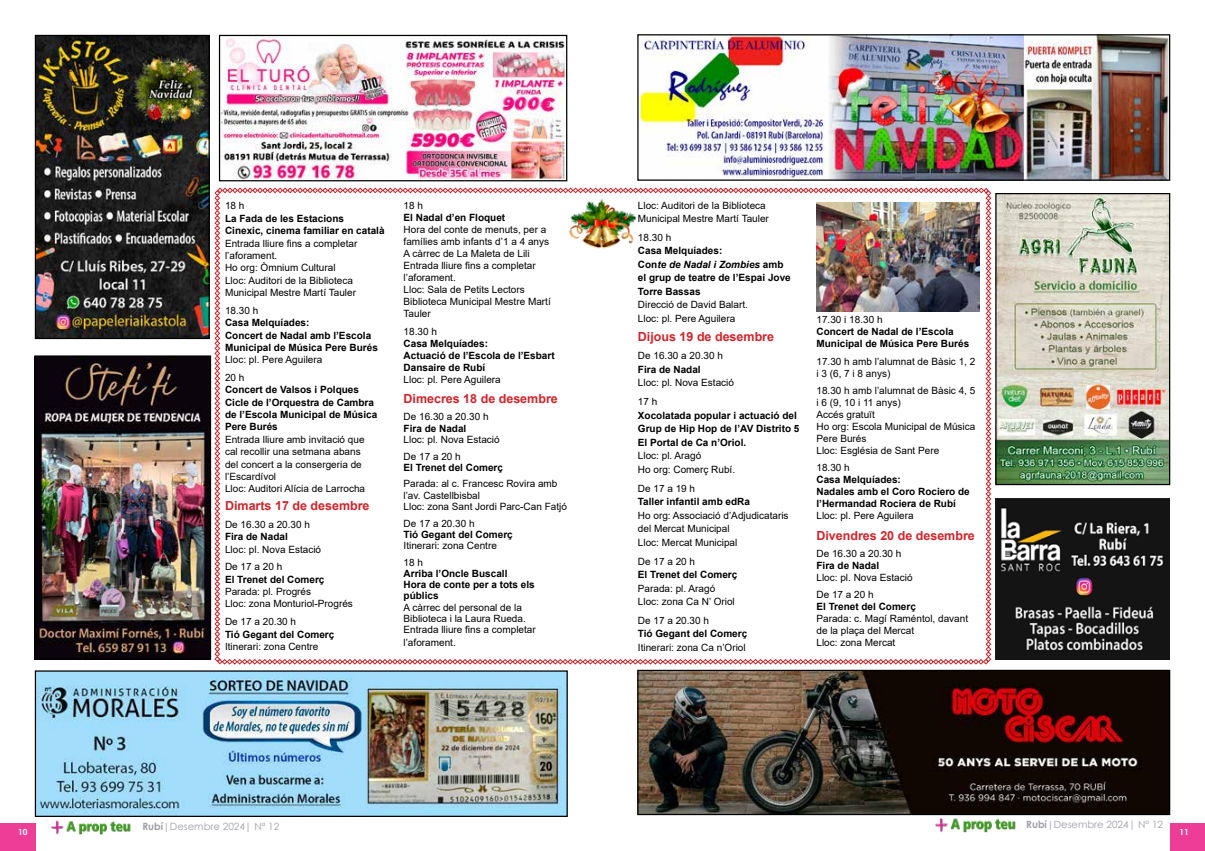
<style>
.page{position:relative;width:1205px;height:851px;background:#fff}
.page>*{position:absolute;margin:0;border:0;box-sizing:border-box;transform-origin:0 0}
.t1{font:700 12.5px "Arial";color:#d2232a}
.t2{font:10px/12px "Arial";color:#000}
.t3{font:700 10px/12.4px "Arial";color:#000}
.t4{font:10px "Century Gothic";color:#a09ea9}
.t5{font:700 8.38px "Century Gothic";color:#fff}
.s1{font-style:italic}
.s2{font-weight:700}
</style>
<div class="page">
<div style="left:0;top:822px;width:35px;height:28px;background:#ee3d96"></div>
<div style="left:1170px;top:822px;width:35px;height:28px;background:#ee3d96"></div>
<img style="left:50px;top:820px;width:81px;height:15px">
<img style="left:932px;top:815px;width:85px;height:18px">
<svg style="left:215px;top:187px;width:776px;height:477px"></svg>
<img style="left:816px;top:202px;width:164px;height:109px">
<img style="left:567px;top:198px;width:70px;height:52px">
<img style="left:37px;top:672px;width:529px;height:142px">
<img style="left:36px;top:357px;width:173px;height:300px">
<div style="left:34px;top:355px;width:177px;height:304px;border:1px solid #000"></div>
<img style="left:221px;top:37px;width:344px;height:142px">
<div style="left:219px;top:35px;width:348px;height:146px;border:1px solid #000"></div>
<img style="left:37px;top:37px;width:171px;height:300px">
<div style="left:35px;top:35px;width:175px;height:304px;border:1px solid #000"></div>
<img style="left:639px;top:671px;width:529px;height:142px">
<div style="left:637px;top:669px;width:533px;height:146px;border:1px solid #000"></div>
<img style="left:639px;top:36px;width:529px;height:143px">
<div style="left:637px;top:34px;width:533px;height:147px;border:1px solid #000"></div>
<img style="left:997px;top:195px;width:171px;height:288px">
<div style="left:995px;top:193px;width:175px;height:292px;border:1px solid #000"></div>
<img style="left:995px;top:498px;width:174px;height:161px">
<p class="t2" style="left:225px;top:200px;width:21px">18 h</p>
<p class="t3" style="left:225px;top:212px;width:161px">La Fada de les Estacions<br>Cinexic, cinema familiar en català</p>
<p class="t2" style="left:225px;top:237px;width:134px;line-height:12.4px">Entrada lliure fins a completar l’aforament.<br>Ho org: Òmnium Cultural<br>Lloc: Auditori de la Biblioteca<br>Municipal Mestre Martí Tauler</p>
<p class="t2" style="left:225px;top:304px;width:35px">18.30 h</p>
<p class="t3" style="left:225px;top:316px;width:154px">Casa Melquíades:<br>Concert de Nadal amb l’Escola<br>Municipal de Música Pere Burés</p>
<p class="t2" style="left:225px;top:351px;width:99px;line-height:17.8px">Lloc: pl. Pere Aguilera<br>20 h</p>
<p class="t3" style="left:225px;top:383px;width:154px">Concert de Valsos i Polques<br>Cicle de l’Orquestra de Cambra de l’Escola Municipal de Música<br>Pere Burés</p>
<p class="t2" style="left:225px;top:433px;width:142px;line-height:12.4px">Entrada lliure amb invitació que cal recollir una setmana abans del concert a la consergeria de l’Escardívol<br>Lloc: Auditori Alícia de Larrocha</p>
<p class="t1" style="left:225px;top:497px;width:146px">Dimarts 17 de desembre</p>
<p class="t2" style="left:225px;top:518px;width:87px">De 16.30 a 20.30 h</p>
<p class="t3" style="left:225px;top:530px;width:64px">Fira de Nadal</p>
<p class="t2" style="left:225px;top:540px;width:98px;line-height:17.8px">Lloc: pl. Nova Estació<br>De 17 a 20 h</p>
<p class="t3" style="left:225px;top:573px;width:101px">El Trenet del Comerç</p>
<p class="t2" style="left:225px;top:585px;width:129px;line-height:12.4px">Parada: pl. Progrés<br>Lloc: zona Monturiol-Progrés</p>
<p class="t2" style="left:225px;top:615px;width:73px">De 17 a 20.30 h</p>
<p class="t3" style="left:225px;top:628px;width:111px">Tió Gegant del Comerç</p>
<p class="t2" style="left:225px;top:640px;width:95px">Itinerari: zona Centre</p>
<p class="t2" style="left:403px;top:200px;width:21px">18 h</p>
<p class="t3" style="left:403px;top:212px;width:103px">El Nadal d’en Floquet</p>
<p class="t2" style="left:403px;top:224px;width:149px">Hora del conte de menuts, per a famílies amb infants d’1 a 4 anys<br>A càrrec de La Maleta de Lili<br>Entrada lliure fins a completar l’aforament.<br>Lloc: Sala de Petits Lectors<br>Biblioteca Municipal Mestre Martí<br>Tauler</p>
<p class="t2" style="left:403px;top:325px;width:35px">18.30 h</p>
<p class="t3" style="left:403px;top:337px;width:153px;line-height:12px">Casa Melquíades:<br>Actuació de l’Escola de l’Esbart<br>Dansaire de Rubí</p>
<p class="t2" style="left:403px;top:373px;width:99px">Lloc: pl. Pere Aguilera</p>
<p class="t1" style="left:403px;top:390px;width:156px">Dimecres 18 de desembre</p>
<p class="t2" style="left:403px;top:411px;width:87px">De 16.30 a 20.30 h</p>
<p class="t3" style="left:403px;top:422px;width:64px">Fira de Nadal</p>
<p class="t2" style="left:403px;top:431px;width:98px;line-height:16.5px">Lloc: pl. Nova Estació<br>De 17 a 20 h</p>
<p class="t3" style="left:403px;top:461px;width:101px">El Trenet del Comerç</p>
<p class="t2" style="left:403px;top:478px;width:165px;line-height:11.2px">Parada: al c. Francesc Rovira amb l’av. Castellbisbal<br>Lloc: zona Sant Jordi Parc-Can Fatjó</p>
<p class="t2" style="left:403px;top:517px;width:73px">De 17 a 20.30 h</p>
<p class="t3" style="left:403px;top:528px;width:111px">Tió Gegant del Comerç</p>
<p class="t2" style="left:403px;top:537px;width:95px;line-height:16.5px">Itinerari: zona Centre<br>18 h</p>
<p class="t3" style="left:403px;top:567px;width:133px;line-height:11.2px">Arriba l’Oncle Buscall<br>Hora de conte per a tots els públics</p>
<p class="t2" style="left:403px;top:601px;width:134px;line-height:11.2px">A càrrec del personal de la<br>Biblioteca i la Laura Rueda.<br>Entrada lliure fins a completar</p>
<p class="t2" style="left:403px;top:636px;width:54px">l’aforament.</p>
<p class="t2" style="left:638px;top:199px;width:132px;line-height:13px">Lloc: Auditori de la Biblioteca<br>Municipal Mestre Martí Tauler</p>
<p class="t2" style="left:638px;top:231px;width:35px">18.30 h</p>
<p class="t3" style="left:638px;top:244px;width:154px;line-height:13.5px">Casa Melquíades:<br>Con<span class="s1">te de Nadal i Zombies</span> amb el grup de teatre de l’Espai Jove<br>Torre Bassas</p>
<p class="t2" style="left:638px;top:298px;width:112px;line-height:13.5px">Direcció de David Balart.<br>Lloc: pl. Pere Aguilera</p>
<p class="t1" style="left:638px;top:327px;width:138px">Dijous 19 de desembre</p>
<p class="t2" style="left:638px;top:350px;width:87px">De 16.30 a 20.30 h</p>
<p class="t3" style="left:638px;top:363px;width:64px">Fira de Nadal</p>
<p class="t2" style="left:638px;top:373px;width:98px;line-height:18.8px">Lloc: pl. Nova Estació<br>17 h</p>
<p class="t3" style="left:638px;top:408px;width:163px;line-height:13.5px">Xocolatada popular i actuació del<br>Grup de Hip Hop de l’AV Distrito 5<br>El Portal de Ca n’Oriol.</p>
<p class="t2" style="left:638px;top:449px;width:99px;line-height:13.5px">Lloc: pl. Aragó<br>Ho org: Comerç Rubí.</p>
<p class="t2" style="left:638px;top:482px;width:59px">De 17 a 19 h</p>
<p class="t3" style="left:638px;top:495px;width:114px">Taller infantil amb edRa</p>
<p class="t2" style="left:638px;top:508px;width:152px;line-height:13.5px">Ho org: Associació d’Adjudicataris del Mercat Municipal<br>Lloc: Mercat Municipal</p>
<p class="t2" style="left:638px;top:555px;width:59px">De 17 a 20 h</p>
<p class="t3" style="left:638px;top:568px;width:101px">El Trenet del Comerç</p>
<p class="t2" style="left:638px;top:581px;width:98px;line-height:13.5px">Parada: pl. Aragó<br>Lloc: zona Ca N’ Oriol</p>
<p class="t2" style="left:638px;top:614px;width:73px">De 17 a 20.30 h</p>
<p class="t3" style="left:638px;top:627px;width:111px">Tió Gegant del Comerç</p>
<p class="t2" style="left:638px;top:641px;width:109px">Itinerari: zona Ca n’Oriol</p>
<p class="t2" style="left:816px;top:313px;width:68px">17.30 i 18.30 h</p>
<p class="t3" style="left:816px;top:326px;width:154px;line-height:12px">Concert de Nadal de l’Escola<br>Municipal de Música Pere Burés</p>
<p class="t2" style="left:816px;top:355px;width:160px">17.30 h amb l’alumnat de Bàsic 1, 2 i 3 (6, 7 i 8 anys)</p>
<p class="t2" style="left:816px;top:384px;width:160px">18.30 h amb l’alumnat de Bàsic 4, 5 i 6 (9, 10 i 11 anys)<br>Accés gratuït<br>Ho org: Escola Municipal de Música<br>Pere Burés<br>Lloc: Església de Sant Pere</p>
<p class="t2" style="left:816px;top:461px;width:35px">18.30 h</p>
<p class="t3" style="left:816px;top:473px;width:155px;line-height:12px">Casa Melquíades:<br>Nadales amb el Coro Rociero de l’Hermandad Rociera de Rubí</p>
<p class="t2" style="left:816px;top:509px;width:99px">Lloc: pl. Pere Aguilera</p>
<p class="t1" style="left:816px;top:526px;width:160px">Divendres 20 de desembre</p>
<p class="t2" style="left:816px;top:547px;width:87px">De 16.30 a 20.30 h</p>
<p class="t3" style="left:816px;top:559px;width:64px">Fira de Nadal</p>
<p class="t2" style="left:816px;top:568px;width:98px;line-height:17.4px">Lloc: pl. Nova Estació<br>De 17 a 20 h</p>
<p class="t3" style="left:816px;top:600px;width:101px">El Trenet del Comerç</p>
<p class="t2" style="left:816px;top:612px;width:153px">Parada: c. Magí Raméntol, davant de la plaça del Mercat<br>Lloc: zona Mercat</p>
<p class="t4" style="left:1026px;top:817px;width:138px"><span class="s2">Rubí</span>|Desembre 2024| Nº 12</p>
<p class="t4" style="left:142px;top:819px;width:138px"><span class="s2">Rubí</span>|Desembre 2024| Nº 12</p>
<p class="t5" style="left:18px;top:825px;width:11px">10</p>
<p class="t5" style="left:1179px;top:825px;width:11px">11</p>
</div>
